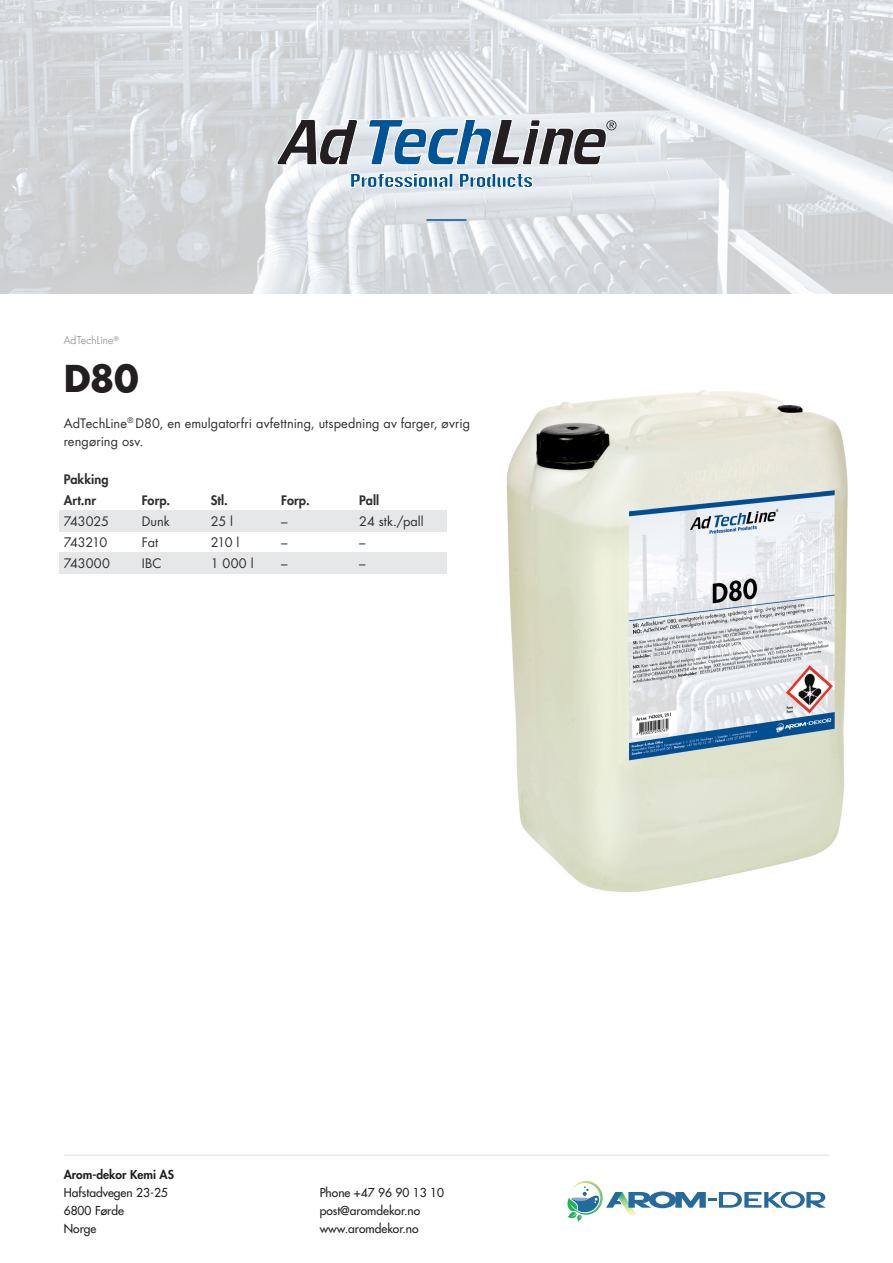
<style>
.page{position:relative;width:893px;height:1263px;background:#fff}
.page>*{position:absolute;margin:0;border:0;box-sizing:border-box;transform-origin:0 0}
.Produktrubrik{font:700 36px "Futura LT";color:#231f20}
.Brödtext{font:12.75px/18.8px "Futura LT";letter-spacing:.005em;color:#312f30}
.Brödtext-2{font:800 12.75px "Futura LT";letter-spacing:.005em;color:#312f30}
.t1{font:500 12px "Futura Std";color:#231f20}
.t2{font:800 12px "Futura Std";color:#231f20}
.Produktområde{font:300 10.5px "Futura LT";letter-spacing:.01em;color:#6c6d70}
</style>
<div class="page">
<div style="left:59px;top:553px;width:387px;height:21px;background:#e6e7e9"></div>
<div style="left:59px;top:510px;width:387px;height:21px;background:#e6e7e9"></div>
<svg style="left:0;top:0;width:893px;height:294px;background:#dadde0"></svg>
<svg style="left:276px;top:118px;width:340px;height:48px;background:#96a4b0"></svg>
<svg style="left:350px;top:173px;width:99px;height:15px"></svg>
<svg style="left:459px;top:173px;width:74px;height:15px"></svg>
<hr style="left:426px;top:219px;width:40px;height:2px;background:#005495">
<img style="left:506px;top:390px;width:342px;height:503px">
<hr style="left:64px;top:1154px;width:765px;height:2px;background:#e9eaea">
<svg style="left:567px;top:1181px;width:259px;height:40px"></svg>
<p class="Produktområde" style="left:64px;top:334px;width:56px">AdTechLine<sup>®</sup></p>
<p class="Produktrubrik" style="left:64px;top:354px;width:77px">D80</p>
<p class="Brödtext" style="left:64px;top:414px;width:408px">AdTechLine<sup>®</sup> D80, en emulgatorfri avfettning, utspedning av farger, øvrig rengøring osv.</p>
<p class="Brödtext-2" style="left:64px;top:471px;width:46px">Pakking</p>
<p class="Brödtext-2" style="left:64px;top:492px;width:34px">Art.nr</p>
<p class="Brödtext-2" style="left:142px;top:492px;width:30px">Forp.</p>
<p class="Brödtext-2" style="left:211px;top:492px;width:19px">Stl.</p>
<p class="Brödtext-2" style="left:281px;top:492px;width:30px">Forp.</p>
<p class="Brödtext-2" style="left:359px;top:492px;width:21px">Pall</p>
<p class="Brödtext" style="left:64px;top:512px;width:47px">743025</p>
<p class="Brödtext" style="left:142px;top:512px;width:30px">Dunk</p>
<p class="Brödtext" style="left:211px;top:512px;width:24px">25 l</p>
<p class="Brödtext" style="left:281px;top:512px;width:8px">–</p>
<p class="Brödtext" style="left:359px;top:512px;width:66px">24 stk./pall</p>
<p class="Brödtext" style="left:64px;top:533px;width:45px">743210</p>
<p class="Brödtext" style="left:142px;top:533px;width:18px">Fat</p>
<p class="Brödtext" style="left:211px;top:533px;width:30px">210 l</p>
<p class="Brödtext" style="left:281px;top:533px;width:8px">–</p>
<p class="Brödtext" style="left:359px;top:533px;width:8px">–</p>
<p class="Brödtext" style="left:64px;top:554px;width:48px">743000</p>
<p class="Brödtext" style="left:142px;top:554px;width:21px">IBC</p>
<p class="Brödtext" style="left:211px;top:554px;width:44px">1 000 l</p>
<p class="Brödtext" style="left:281px;top:554px;width:8px">–</p>
<p class="Brödtext" style="left:359px;top:554px;width:8px">–</p>
<p class="t2" style="left:64px;top:1167px;width:112px">Arom-dekor Kemi AS</p>
<p class="t1" style="left:64px;top:1185px;width:106px">Hafstadvegen 23-25</p>
<p class="t1" style="left:64px;top:1203px;width:62px">6800 Førde</p>
<p class="t1" style="left:64px;top:1221px;width:34px">Norge</p>
<p class="t1" style="left:320px;top:1185px;width:126px">Phone +47 96 90 13 10</p>
<p class="t1" style="left:320px;top:1203px;width:102px">post@aromdekor.no</p>
<p class="t1" style="left:320px;top:1221px;width:100px">www.aromdekor.no</p>
</div>
